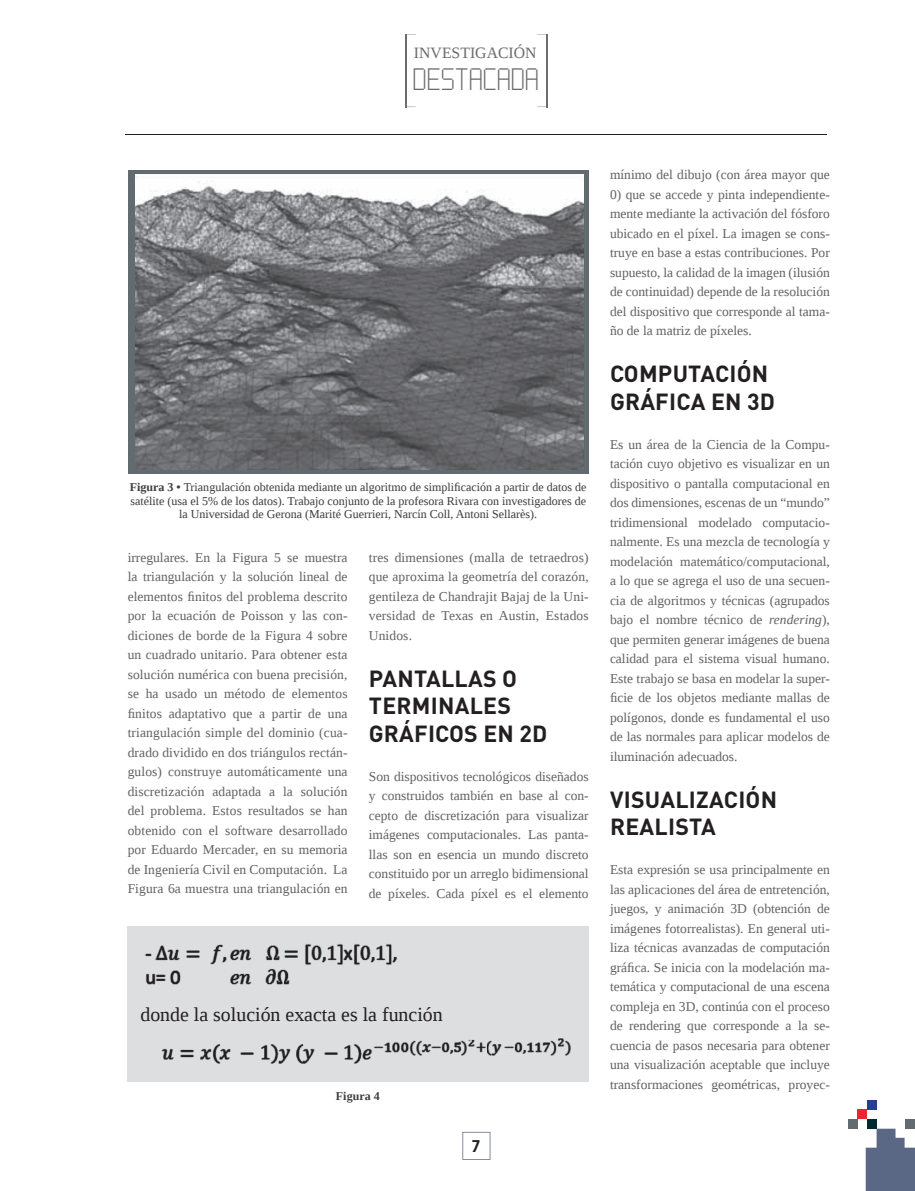
<style>
.page{position:relative;width:915px;height:1191px;background:#fff}
.page>*{position:absolute;margin:0;border:0;box-sizing:border-box;transform-origin:0 0}
.t1{font:25.5px "Post Pixel 7";color:#6c6d70}
.t2{font:700 23.1px/27.3px "DIN Pro";letter-spacing:.01em;color:#231f20}
.t3{font:19.8px "Liberation Serif";color:#231f20}
.t4{font:18px "Scala Sans Bold LF";color:#231f20}
.t5{font:15.75px "Liberation Serif";color:#6c6d70}
.t6{font:13.5px/19.5px "Liberation Serif";color:#636366;text-align:justify}
.t7{font:12px/13.5px "Liberation Serif";color:#3e3e3f;text-align:center}
.t8{font:700 12px "Liberation Serif";color:#3e3e3f}
.s1{font-weight:700}
.s2{font-style:italic}
</style>
<div class="page">
<svg style="left:462px;top:1131px;width:28px;height:28px"></svg>
<svg style="left:865px;top:1128px;width:49px;height:63px;background:#75819a"></svg>
<div style="left:905px;top:1119px;width:9px;height:9px;background:#616b70"></div>
<div style="left:866px;top:1119px;width:10px;height:9px;background:#002b32"></div>
<div style="left:857px;top:1109px;width:9px;height:10px;background:#ed262e"></div>
<div style="left:866px;top:1100px;width:10px;height:9px;background:#253f8e"></div>
<div style="left:848px;top:1119px;width:9px;height:9px;background:#616b70"></div>
<hr style="left:125px;top:134px;width:702px;height:1px;background:#231f20">
<svg style="left:407px;top:34px;width:8px;height:73px"></svg>
<svg style="left:537px;top:34px;width:8px;height:73px"></svg>
<hr style="left:405px;top:34px;width:2px;height:73px;background:#6c6d70">
<hr style="left:545px;top:34px;width:2px;height:73px;background:#6c6d70">
<div style="left:129px;top:170px;width:459px;height:303px;background:#616b70"></div>
<img style="left:135px;top:175px;width:448px;height:294px">
<div style="left:128px;top:926px;width:460px;height:155px;background:#dddee0"></div>
<img style="left:145px;top:934px;width:444px;height:145px">
<p class="t5" style="left:414px;top:42px;width:124px">INVESTIGACIÓN</p>
<h1 class="t1" style="left:414px;top:62px;width:128px">DESTACADA</h1>
<p class="t7" style="left:130px;top:480px;width:458px"><span class="s1">Figura 3 •</span> Triangulación obtenida mediante un algoritmo de simplificación a partir de datos de satélite (usa el 5% de los datos). Trabajo conjunto de la profesora Rivara con investigadores de la Universidad de Gerona (Marité Guerrieri, Narcín Coll, Antoni Sellarès).</p>
<p class="t6" style="left:128px;top:547px;width:221px">irregulares. En la Figura 5 se muestra la triangulación y la solución lineal de elementos finitos del problema descrito por la ecuación de Poisson y las con&shy;diciones de borde de la Figura 4 sobre un cuadrado unitario. Para obtener esta solución numérica con buena precisión, se ha usado un método de elementos finitos adaptativo que a partir de una triangulación simple del dominio (cua&shy;drado dividido en dos triángulos rectán&shy;gulos) construye automáticamente una discretización adaptada a la solución del problema. Estos resultados se han obtenido con el software desarrollado por Eduardo Mercader, en su memoria de Ingeniería Civil en Computación. La Figura 6a muestra una triangulación en</p>
<p class="t6" style="left:369px;top:547px;width:221px">tres dimensiones (malla de tetraedros) que aproxima la geometría del corazón, gentileza de Chandrajit Bajaj de la Uni&shy;versidad de Texas en Austin, Estados Unidos.</p>
<h2 class="t2" style="left:369px;top:664px;width:180px">PANTALLAS O<br>TERMINALES<br>GRÁFICOS EN 2D</h2>
<p class="t6" style="left:369px;top:766px;width:221px">Son dispositivos tecnológicos diseñados y construidos también en base al con&shy;cepto de discretización para visualizar imágenes computacionales. Las panta&shy;llas son en esencia un mundo discreto constituido por un arreglo bidimensional de píxeles. Cada píxel es el elemento</p>
<h3 class="t3" style="left:140px;top:1001px;width:304px">donde la solución exacta es la función</h3>
<p class="t8" style="left:336px;top:1087px;width:45px">Figura 4</p>
<h3 class="t4" style="left:471px;top:1136px;width:10px">7</h3>
<p class="t6" style="left:609px;top:165px;width:221px">mínimo del dibujo (con área mayor que</p>
<p class="t6" style="left:609px;top:184px;width:221px">0) que se accede y pinta independiente&shy;mente mediante la activación del fósforo ubicado en el píxel. La imagen se cons&shy;truye en base a estas contribuciones. Por supuesto, la calidad de la imagen (ilusión de continuidad) depende de la resolución del dispositivo que corresponde al tama&shy;ño de la matriz de píxeles.</p>
<h2 class="t2" style="left:610px;top:359px;width:166px">COMPUTACIÓN<br>GRÁFICA EN 3D</h2>
<p class="t6" style="left:609px;top:434px;width:221px">Es un área de la Ciencia de la Compu&shy;tación cuyo objetivo es visualizar en un dispositivo o pantalla computacional en dos dimensiones, escenas de un “mundo” tridimensional modelado computacio&shy;nalmente. Es una mezcla de tecnología y modelación matemático/computacional, a lo que se agrega el uso de una secuen&shy;cia de algoritmos y técnicas (agrupados bajo el nombre técnico de <span class="s2">rendering</span>), que permiten generar imágenes de buena calidad para el sistema visual humano.<br>Este trabajo se basa en modelar la super&shy;ficie de los objetos mediante mallas de polígonos, donde es fundamental el uso de las normales para aplicar modelos de iluminación adecuados.</p>
<h2 class="t2" style="left:610px;top:785px;width:168px">VISUALIZACIÓN<br>REALISTA</h2>
<p class="t6" style="left:609px;top:860px;width:221px">Esta expresión se usa principalmente en las aplicaciones del área de entretención, juegos, y animación 3D (obtención de imágenes fotorrealistas). En general uti&shy;liza técnicas avanzadas de computación gráfica. Se inicia con la modelación ma&shy;temática y computacional de una escena compleja en 3D, continúa con el proceso de rendering que corresponde a la se&shy;cuencia de pasos necesaria para obtener una visualización aceptable que incluye transformaciones geométricas, proyec-</p>
</div>
